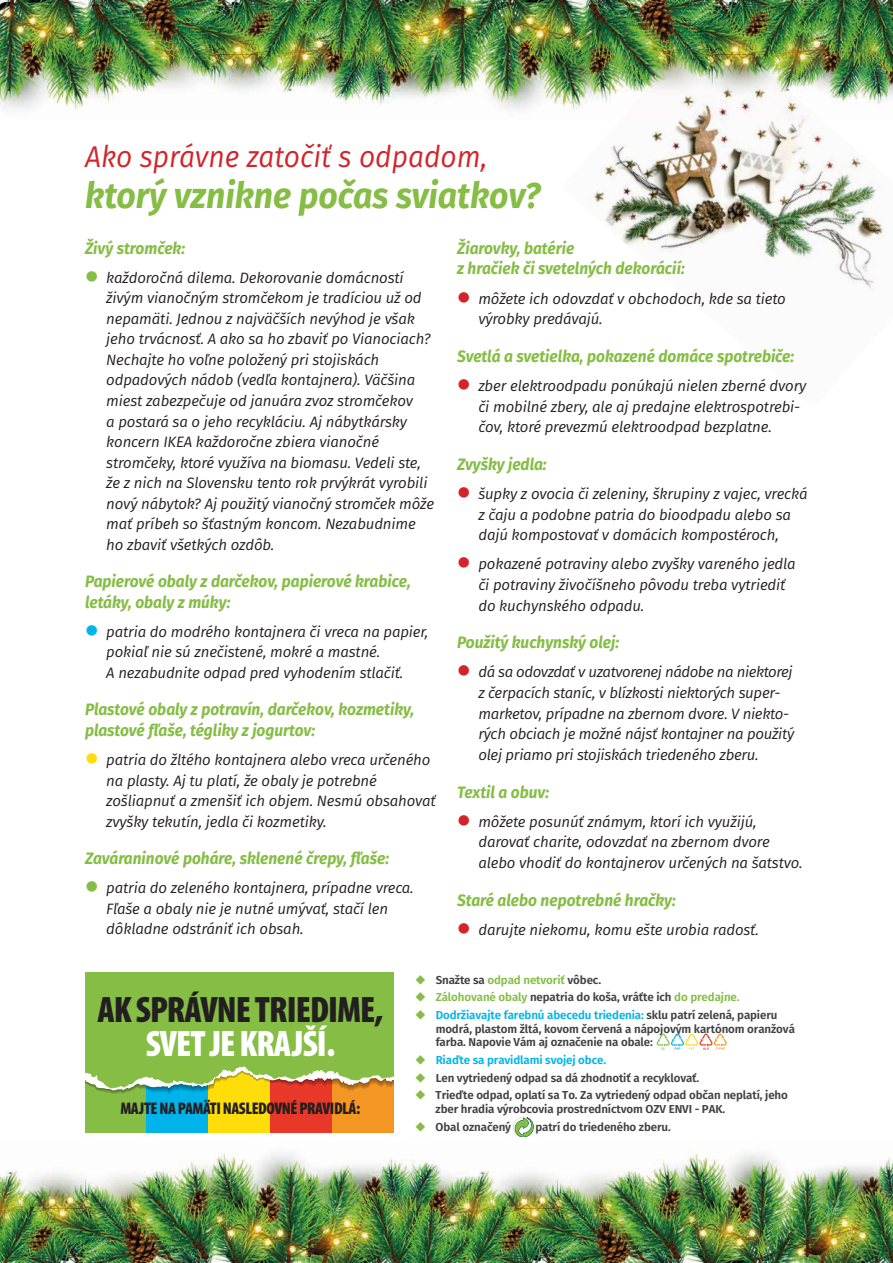
<style>
.page{position:relative;width:893px;height:1263px;background:#fff}
.page>*{position:absolute;margin:0;border:0;box-sizing:border-box;transform-origin:0 0}
.t1{font:900 condensed 37.05px "Myriad Pro";letter-spacing:-.025em;color:#231f20}
.t2{font:900 condensed 37.05px "Myriad Pro";letter-spacing:-.025em;color:#fff}
.t3{font:italic 700 36px "Fira Sans";color:#85bd45;scale:.94 1}
.t4{font:italic 30px "Fira Sans";color:#d3242a;scale:.94 1}
.t5{font:900 condensed 16.95px "Myriad Pro";letter-spacing:-.025em;color:#231f20}
.t6{font:italic 700 16.5px/20.5px "Fira Sans";color:#85bd45;scale:.94 1}
.t7{font:italic 15px/20.5px "Fira Sans";letter-spacing:-.01em;color:#231f20}
.t8{font:600 11.55px/17.7px "Fira Sans";letter-spacing:-.01em;color:#414142}
.t9{font:600 11.55px "Fira Sans";letter-spacing:-.01em;color:#00b3eb}
.s1{color:#85bd45}
.s2{color:#00b3eb}
.s3{color:#ffdd0b}
.s4{color:#d3242a}
</style>
<div class="page">
<img style="left:591px;top:119px;width:293px;height:170px">
<div style="left:85px;top:973px;width:61px;height:159px;background:#85bd45"></div>
<div style="left:146px;top:973px;width:62px;height:159px;background:#00b3eb"></div>
<div style="left:208px;top:973px;width:62px;height:159px;background:#ffdd0b"></div>
<div style="left:270px;top:973px;width:62px;height:159px;background:#e7382a"></div>
<div style="left:332px;top:973px;width:62px;height:159px;background:#f49623"></div>
<svg style="left:85px;top:973px;width:309px;height:121px"></svg>
<svg style="left:657px;top:1034px;width:70px;height:16px"></svg>
<svg style="left:515px;top:1118px;width:18px;height:19px"></svg>
<img style="left:0;top:0;width:893px;height:119px">
<img style="left:0;top:1148px;width:893px;height:115px">
<h3 class="t4" style="left:85px;top:135px;width:429px">Ako správne zatočiť s odpadom,</h3>
<h2 class="t3" style="left:85px;top:165px;width:486px">ktorý vznikne počas sviatkov?</h2>
<p class="t6" style="left:85px;top:237px;width:108px">Živý stromček:</p>
<p class="t7" style="left:106px;top:267px;width:329px;text-indent:-21px"><span class="s1">●</span> každoročná dilema. Dekorovanie domácností živým vianočným stromčekom je tradíciou už od nepamäti. Jednou z najväčších nevýhod je však jeho trvácnosť. A ako sa ho zbaviť po Vianociach?<br>Nechajte ho voľne položený pri stojiskách odpadových nádob (vedľa kontajnera). Väčšina miest zabezpečuje od januára zvoz stromčekov<br>a postará sa o jeho recykláciu. Aj nábytkársky koncern IKEA každoročne zbiera vianočné stromčeky, ktoré využíva na biomasu. Vedeli ste, že z nich na Slovensku tento rok prvýkrát vyrobili nový nábytok? Aj použitý vianočný stromček môže mať príbeh so šťastným koncom. Nezabudnime ho zbaviť všetkých ozdôb.</p>
<p class="t6" style="left:85px;top:570px;width:348px">Papierové obaly z darčekov, papierové krabice, letáky, obaly z múky:</p>
<p class="t7" style="left:106px;top:621px;width:323px;text-indent:-21px"><span class="s2">●</span> patria do modrého kontajnera či vreca na papier, pokiaľ nie sú znečistené, mokré a mastné.<br>A nezabudnite odpad pred vyhodením stlačiť.</p>
<p class="t6" style="left:85px;top:698px;width:352px">Plastové obaly z potravín, darčekov, kozmetiky, plastové fľaše, tégliky z jogurtov:</p>
<p class="t7" style="left:106px;top:749px;width:331px;text-indent:-21px"><span class="s3">●</span> patria do žltého kontajnera alebo vreca určeného na plasty. Aj tu platí, že obaly je potrebné zošliapnuť a zmenšiť ich objem. Nesmú obsahovať zvyšky tekutín, jedla či kozmetiky.</p>
<p class="t6" style="left:85px;top:847px;width:325px">Zaváraninové poháre, sklenené črepy, fľaše:</p>
<p class="t7" style="left:106px;top:877px;width:309px;text-indent:-21px"><span class="s1">●</span> patria do zeleného kontajnera, prípadne vreca.<br>Fľaše a obaly nie je nutné umývať, stačí len dôkladne odstrániť ich obsah.</p>
<p class="t6" style="left:457px;top:237px;width:244px">Žiarovky, batérie<br>z hračiek či svetelných dekorácií:</p>
<p class="t7" style="left:478px;top:288px;width:309px;text-indent:-21px"><span class="s4">●</span> môžete ich odovzdať v obchodoch, kde sa tieto výrobky predávajú.</p>
<p class="t6" style="left:457px;top:345px;width:360px">Svetlá a svetielka, pokazené domáce spotrebiče:</p>
<p class="t7" style="left:478px;top:375px;width:330px;text-indent:-21px"><span class="s4">●</span> zber elektroodpadu ponúkajú nielen zberné dvory či mobilné zbery, ale aj predajne elektrospotrebi&shy;čov, ktoré prevezmú elektroodpad bezplatne.</p>
<p class="t6" style="left:457px;top:453px;width:97px">Zvyšky jedla:</p>
<p class="t7" style="left:457px;top:483px;width:352px;text-align:center"><span class="s4">●</span> šupky z ovocia či zeleniny, škrupiny z vajec, vrecká z čaju a podobne patria do bioodpadu alebo sa<br>dajú kompostovať v domácich kompostéroch,</p>
<p class="t7" style="left:478px;top:554px;width:319px;text-indent:-21px"><span class="s4">●</span> pokazené potraviny alebo zvyšky vareného jedla či potraviny živočíšneho pôvodu treba vytriediť do kuchynského odpadu.</p>
<p class="t6" style="left:457px;top:631px;width:174px">Použitý kuchynský olej:</p>
<p class="t7" style="left:478px;top:662px;width:317px;text-indent:-21px"><span class="s4">●</span> dá sa odovzdať v uzatvorenej nádobe na niektorej z čerpacích staníc, v blízkosti niektorých super&shy;marketov, prípadne na zbernom dvore. V niekto&shy;rých obciach je možné nájsť kontajner na použitý olej priamo pri stojiskách triedeného zberu.</p>
<p class="t6" style="left:457px;top:780px;width:99px">Textil a obuv:</p>
<p class="t7" style="left:478px;top:811px;width:326px;text-indent:-21px"><span class="s4">●</span> môžete posunúť známym, ktorí ich využijú, darovať charite, odovzdať na zbernom dvore alebo vhodiť do kontajnerov určených na šatstvo.</p>
<p class="t6" style="left:457px;top:888px;width:234px">Staré alebo nepotrebné hračky:</p>
<p class="t7" style="left:457px;top:919px;width:303px"><span class="s4">●</span> darujte niekomu, komu ešte urobia radosť.</p>
<h1 class="t1" style="left:98px;top:985px;width:287px">AK SPRÁVNE TRIEDIME,</h1>
<h1 class="t2" style="left:146px;top:1020px;width:191px">SVET JE KRAJŠÍ.</h1>
<p class="t5" style="left:120px;top:1097px;width:242px">MAJTE NA PAMÄTI NASLEDOVNÉ PRAVIDLÁ:</p>
<p class="t8" style="left:436px;top:970px;width:343px">Snažte sa <span class="s1">odpad netvoriť</span> vôbec.<br><span class="s1">Zálohované obaly</span> nepatria do koša, vráťte ich <span class="s1">do predajne.<br></span><span class="s2">Dodržiavajte farebnú abecedu triedenia:</span> sklu patrí zelená, papieru</p>
<p class="t8" style="left:436px;top:1021px;width:361px;line-height:13.5px">modrá, plastom žltá, kovom červená a nápojovým kartónom oranžová farba. Napovie Vám aj označenie na obale:</p>
<p class="t9" style="left:436px;top:1050px;width:172px">Riaďte sa pravidlami svojej obce.</p>
<p class="t8" style="left:436px;top:1068px;width:354px">Len vytriedený odpad sa dá zhodnotiť a recyklovať.<br>Trieďte odpad, oplatí sa To. Za vytriedený odpad občan neplatí, jeho</p>
<p class="t8" style="left:436px;top:1099px;width:291px">zber hradia výrobcovia prostredníctvom OZV ENVI - PAK.<br>Obal označený</p>
<p class="t8" style="left:535px;top:1117px;width:137px">patrí do triedeného zberu.</p>
</div>
